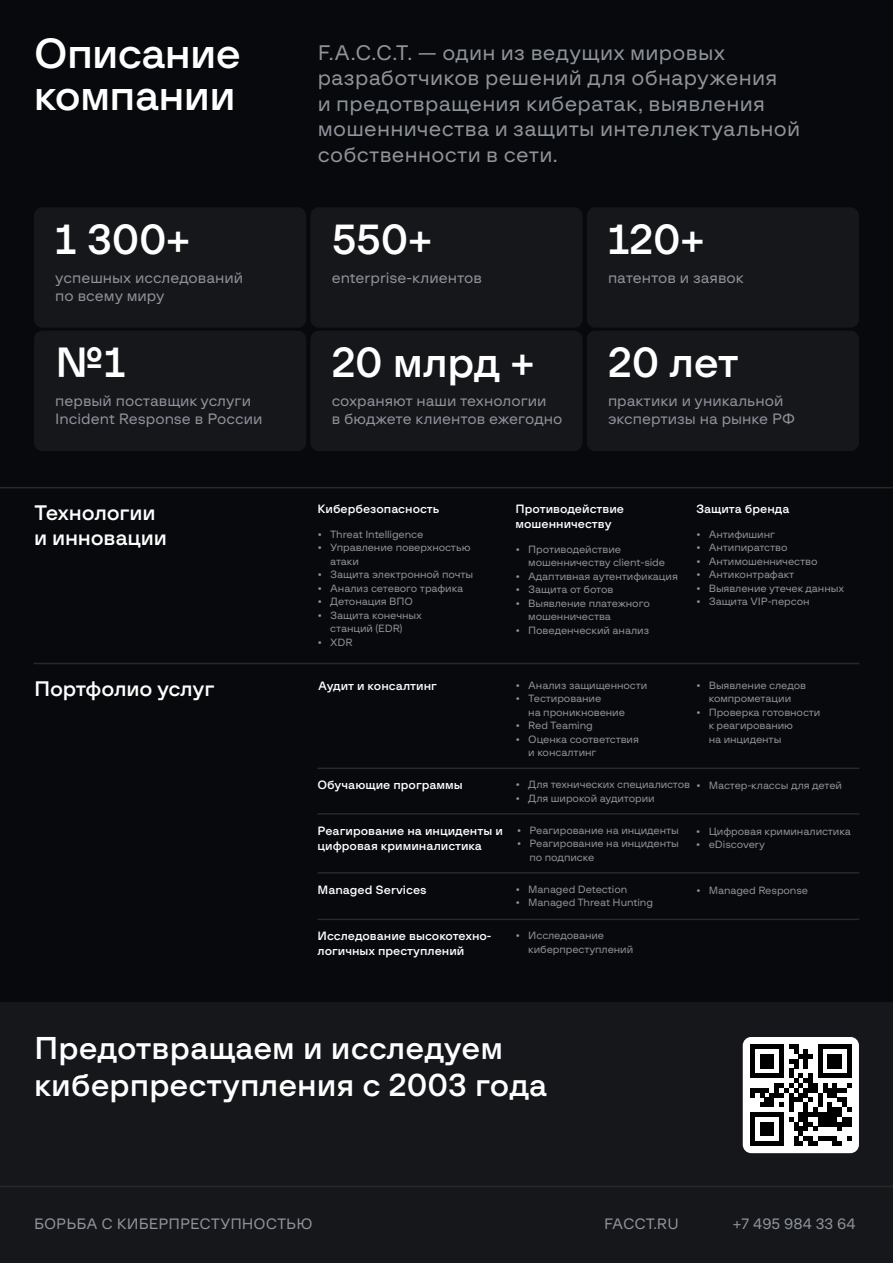
<style>
.page{position:relative;width:893px;height:1263px;background:#07090c}
.page>*{position:absolute;margin:0;border:0;box-sizing:border-box;transform-origin:0 0}
.t1{font:42px/42px "G font Medium";letter-spacing:-.02em;color:#fff}
.t2{font:31.5px/37.5px "G font Medium";color:#fff}
.t3{font:21px/25.5px "G font Regular";letter-spacing:.015em;color:#8f949b}
.t4{font:21px/25.5px "G font Medium";letter-spacing:-.01em;color:#fff}
.t5{font:15px/18px "G font Regular";color:#8f949b}
.t6{font:12px/15px "G font Medium";color:#fff}
.t7{font:12px "G font Regular";letter-spacing:.015em;color:#8f949b}
.t8{font:10.5px/13.5px "G font Regular";letter-spacing:-.01em;color:#8f949b}
</style>
<div class="page">
<hr style="left:0;top:487px;width:893px;height:1px;background:#282827">
<hr style="left:34px;top:663px;width:825px;height:1px;background:#282827">
<hr style="left:317px;top:768px;width:542px;height:1px;background:#282827">
<hr style="left:317px;top:813px;width:542px;height:1px;background:#282827">
<hr style="left:317px;top:872px;width:542px;height:1px;background:#282827">
<hr style="left:317px;top:919px;width:542px;height:1px;background:#282827">
<div style="left:34px;top:207px;width:272px;height:121px;background:#15171b;border-radius:9px"></div>
<div style="left:310px;top:207px;width:273px;height:121px;background:#15171b;border-radius:9px"></div>
<div style="left:587px;top:207px;width:272px;height:121px;background:#15171b;border-radius:9px"></div>
<div style="left:310px;top:331px;width:273px;height:120px;background:#15171b;border-radius:9px"></div>
<div style="left:34px;top:331px;width:272px;height:120px;background:#15171b;border-radius:9px"></div>
<div style="left:587px;top:331px;width:272px;height:120px;background:#15171b;border-radius:9px"></div>
<div style="left:0;top:1003px;width:893px;height:260px;background:#15171b"></div>
<div style="left:743px;top:1037px;width:116px;height:116px;background:#fff"></div>
<svg style="left:750px;top:1044px;width:102px;height:102px"></svg>
<hr style="left:0;top:1186px;width:893px;height:1px;background:#282827">
<h1 class="t1" style="left:34px;top:32px;width:209px">Описание компании</h1>
<h3 class="t3" style="left:318px;top:40px;width:484px">F.A.C.C.T. — один из ведущих мировых разработчиков решений для обнаружения<br>и предотвращения кибератак, выявления мошенничества и защиты интеллектуальной собственности в сети.</h3>
<h1 class="t1" style="left:55px;top:218px;width:136px">1 300+</h1>
<h1 class="t1" style="left:332px;top:218px;width:102px">550+</h1>
<h3 class="t5" style="left:55px;top:269px;width:189px">успешных исследований по всему миру</h3>
<h3 class="t5" style="left:332px;top:269px;width:152px">enterprise-клиентов</h3>
<h1 class="t1" style="left:608px;top:218px;width:98px">120+</h1>
<h3 class="t5" style="left:608px;top:269px;width:137px">патентов и заявок</h3>
<h1 class="t1" style="left:55px;top:342px;width:72px">№1</h1>
<h1 class="t1" style="left:608px;top:342px;width:132px">20 лет</h1>
<h3 class="t5" style="left:55px;top:392px;width:209px">первый поставщик услуги<br>Incident Response в России</h3>
<h3 class="t5" style="left:608px;top:392px;width:189px">практики и уникальной экспертизы на рынке РФ</h3>
<h1 class="t1" style="left:332px;top:342px;width:204px">20 млрд +</h1>
<h3 class="t5" style="left:332px;top:392px;width:232px">сохраняют наши технологии<br>в бюджете клиентов ежегодно</h3>
<h3 class="t4" style="left:34px;top:500px;width:135px">Технологии и инновации</h3>
<p class="t6" style="left:317px;top:502px;width:124px">Кибербезопасность</p>
<p class="t6" style="left:515px;top:502px;width:110px">Противодействие мошенничеству</p>
<p class="t6" style="left:696px;top:502px;width:95px">Защита бренда</p>
<p class="t8" style="left:317px;top:527px;width:107px">• Threat Intelligence</p>
<p class="t8" style="left:330px;top:541px;width:142px;text-indent:-13px">• Управление поверхностью атаки</p>
<p class="t8" style="left:317px;top:568px;width:157px">• Защита электронной почты</p>
<p class="t8" style="left:317px;top:581px;width:147px">• Анализ сетевого трафика</p>
<p class="t8" style="left:317px;top:595px;width:97px">• Детонация ВПО</p>
<p class="t8" style="left:330px;top:608px;width:93px;text-indent:-13px">• Защита конечных станций (EDR)</p>
<p class="t8" style="left:317px;top:635px;width:37px">• XDR</p>
<p class="t8" style="left:696px;top:527px;width:81px">• Антифишинг</p>
<p class="t8" style="left:696px;top:541px;width:93px">• Антипиратство</p>
<p class="t8" style="left:696px;top:554px;width:123px">• Антимошенничество</p>
<p class="t8" style="left:696px;top:568px;width:100px">• Антиконтрафакт</p>
<p class="t8" style="left:696px;top:581px;width:150px">• Выявление утечек данных</p>
<p class="t8" style="left:696px;top:595px;width:115px">• Защита VIP-персон</p>
<p class="t8" style="left:528px;top:542px;width:138px;text-indent:-13px">• Противодействие мошенничеству client-side</p>
<p class="t8" style="left:515px;top:569px;width:164px">• Адаптивная аутентификация</p>
<p class="t8" style="left:515px;top:583px;width:99px">• Защита от ботов</p>
<p class="t8" style="left:528px;top:596px;width:123px;text-indent:-13px">• Выявление платежного мошенничества</p>
<p class="t8" style="left:515px;top:623px;width:135px">• Поведенческий анализ</p>
<h3 class="t4" style="left:34px;top:676px;width:182px">Портфолио услуг</h3>
<p class="t6" style="left:318px;top:678px;width:120px">Аудит и консалтинг</p>
<p class="t8" style="left:515px;top:678px;width:133px">• Анализ защищенности</p>
<p class="t8" style="left:528px;top:692px;width:98px;text-indent:-13px">• Тестирование<br>на проникновение</p>
<p class="t8" style="left:515px;top:719px;width:79px">• Red Teaming</p>
<p class="t8" style="left:528px;top:732px;width:112px;text-indent:-13px">• Оценка соответствия и консалтинг</p>
<p class="t8" style="left:696px;top:678px;width:112px;text-align:center">• Выявление следов компрометации</p>
<p class="t8" style="left:709px;top:705px;width:113px;text-indent:-13px">• Проверка готовности к реагированию<br>на инциденты</p>
<p class="t6" style="left:317px;top:777px;width:147px">Обучающие программы</p>
<p class="t8" style="left:515px;top:778px;width:176px">• Для технических специалистов</p>
<p class="t8" style="left:515px;top:791px;width:141px">• Для широкой аудитории</p>
<p class="t8" style="left:696px;top:779px;width:148px">• Мастер-классы для детей</p>
<p class="t6" style="left:317px;top:823px;width:187px">Реагирование на инциденты и цифровая криминалистика</p>
<p class="t8" style="left:517px;top:823px;width:164px">• Реагирование на инциденты</p>
<p class="t8" style="left:529px;top:837px;width:151px;text-indent:-13px">• Реагирование на инциденты по подписке</p>
<p class="t6" style="left:317px;top:882px;width:111px">Managed Services</p>
<p class="t8" style="left:515px;top:882px;width:113px">• Managed Detection</p>
<p class="t8" style="left:515px;top:896px;width:139px">• Managed Threat Hunting</p>
<p class="t6" style="left:317px;top:928px;width:175px">Исследование высокотехно&shy;логичных преступлений</p>
<p class="t8" style="left:528px;top:929px;width:107px;text-indent:-13px">• Исследование киберпреступлений</p>
<p class="t8" style="left:696px;top:824px;width:156px">• Цифровая криминалистика</p>
<p class="t8" style="left:696px;top:838px;width:70px">• eDiscovery</p>
<p class="t8" style="left:696px;top:883px;width:114px">• Managed Response</p>
<h2 class="t2" style="left:34px;top:1029px;width:515px">Предотвращаем и исследуем киберпреступления с 2003 года</h2>
<h3 class="t5" style="left:34px;top:1215px;width:280px">БОРЬБА С КИБЕРПРЕСТУПНОСТЬЮ</h3>
<h3 class="t5" style="left:604px;top:1215px;width:76px">FACCT.RU</h3>
<h3 class="t5" style="left:733px;top:1215px;width:124px">+7 495 984 33 64</h3>
<p class="t7" style="left:34px;top:1218px;width:64px">FACCT.RU</p>
<p class="t7" style="left:852px;top:1218px;width:9px">4</p>
</div>
